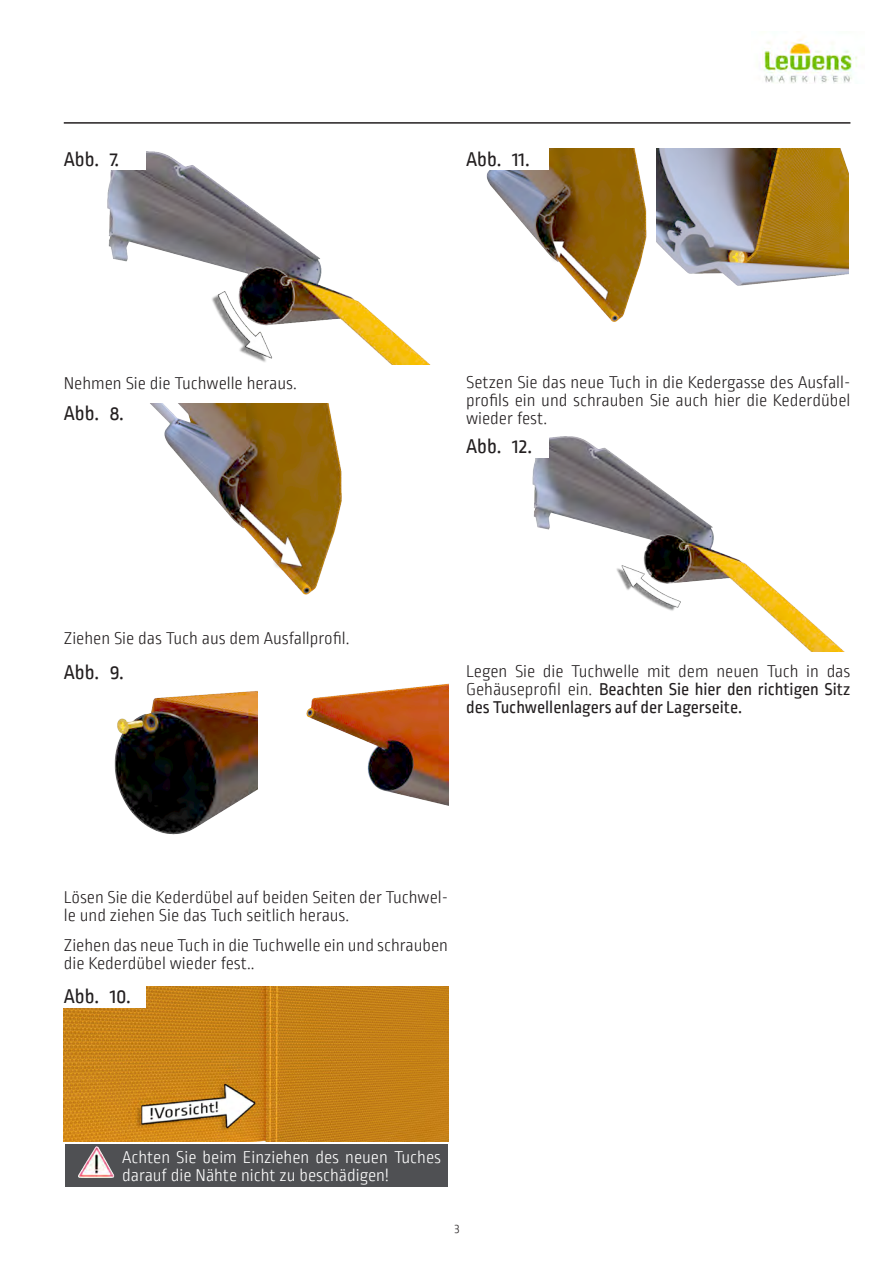
<style>
.page{position:relative;width:893px;height:1263px;background:#fff}
.page>*{position:absolute;margin:0;border:0;box-sizing:border-box;transform-origin:0 0}
.t1{font:21px "Ropa Sans PTT";color:#231f20}
.t2{font:300 18px/18px "Ropa Sans PTT";color:#231f20}
.t3{font:18px/18px "Ropa Sans PTT";color:#231f20;text-align:justify}
.t4{font:300 18px/18px "Ropa Sans PTT";color:#fff}
.t5{font:300 13.5px "Ropa Sans PTT";color:#231f20}
.s1{font-weight:300}
</style>
<div class="page">
<hr style="left:64px;top:122px;width:786px;height:2px;background:#231f20">
<img style="left:762px;top:37px;width:95px;height:46px">
<img style="left:64px;top:986px;width:384px;height:156px">
<img style="left:107px;top:151px;width:323px;height:213px">
<div style="left:64px;top:149px;width:82px;height:21px;background:#fff"></div>
<img style="left:150px;top:403px;width:192px;height:192px">
<img style="left:306px;top:683px;width:142px;height:123px">
<img style="left:114px;top:691px;width:144px;height:144px">
<img style="left:486px;top:149px;width:363px;height:173px">
<img style="left:532px;top:436px;width:312px;height:215px">
<div style="left:64px;top:986px;width:82px;height:21px;background:#fff"></div>
<div style="left:466px;top:149px;width:82px;height:21px;background:#fff"></div>
<div style="left:466px;top:436px;width:82px;height:21px;background:#fff"></div>
<div style="left:65px;top:1144px;width:383px;height:42px;background:#4f5053"></div>
<img style="left:78px;top:1146px;width:37px;height:32px">
<p class="t1" style="left:64px;top:147px;width:57px">Abb. 7.</p>
<p class="t1" style="left:466px;top:147px;width:65px">Abb. 11.</p>
<p class="t2" style="left:64px;top:376px;width:234px">Nehmen Sie die Tuchwelle heraus.</p>
<p class="t1" style="left:64px;top:402px;width:62px">Abb. 8.</p>
<p class="t2" style="left:466px;top:374px;width:386px;text-align:justify">Setzen Sie das neue Tuch in die Kedergasse des Ausfall&shy;profils ein und schrauben Sie auch hier die Kederdübel wieder fest.</p>
<p class="t1" style="left:466px;top:435px;width:67px">Abb. 12.</p>
<p class="t2" style="left:64px;top:630px;width:287px">Ziehen Sie das Tuch aus dem Ausfallprofil.</p>
<p class="t1" style="left:64px;top:661px;width:62px">Abb. 9.</p>
<p class="t3" style="left:466px;top:663px;width:386px"><span class="s1">Legen Sie die Tuchwelle mit dem neuen Tuch in das Gehäuseprofil ein.</span> Beachten Sie hier den richtigen Sitz des Tuchwellenlagers auf der Lagerseite.</p>
<p class="t2" style="left:64px;top:889px;width:386px">Lösen Sie die Kederdübel auf beiden Seiten der Tuchwel&shy;le und ziehen Sie das Tuch seitlich heraus.</p>
<p class="t2" style="left:64px;top:938px;width:386px">Ziehen das neue Tuch in die Tuchwelle ein und schrauben die Kederdübel wieder fest..</p>
<p class="t1" style="left:64px;top:985px;width:69px">Abb. 10.</p>
<p class="t4" style="left:122px;top:1149px;width:320px">Achten Sie beim Einziehen des neuen Tuches darauf die Nähte nicht zu beschädigen!</p>
<p class="t5" style="left:454px;top:1221px;width:7px">3</p>
</div>
